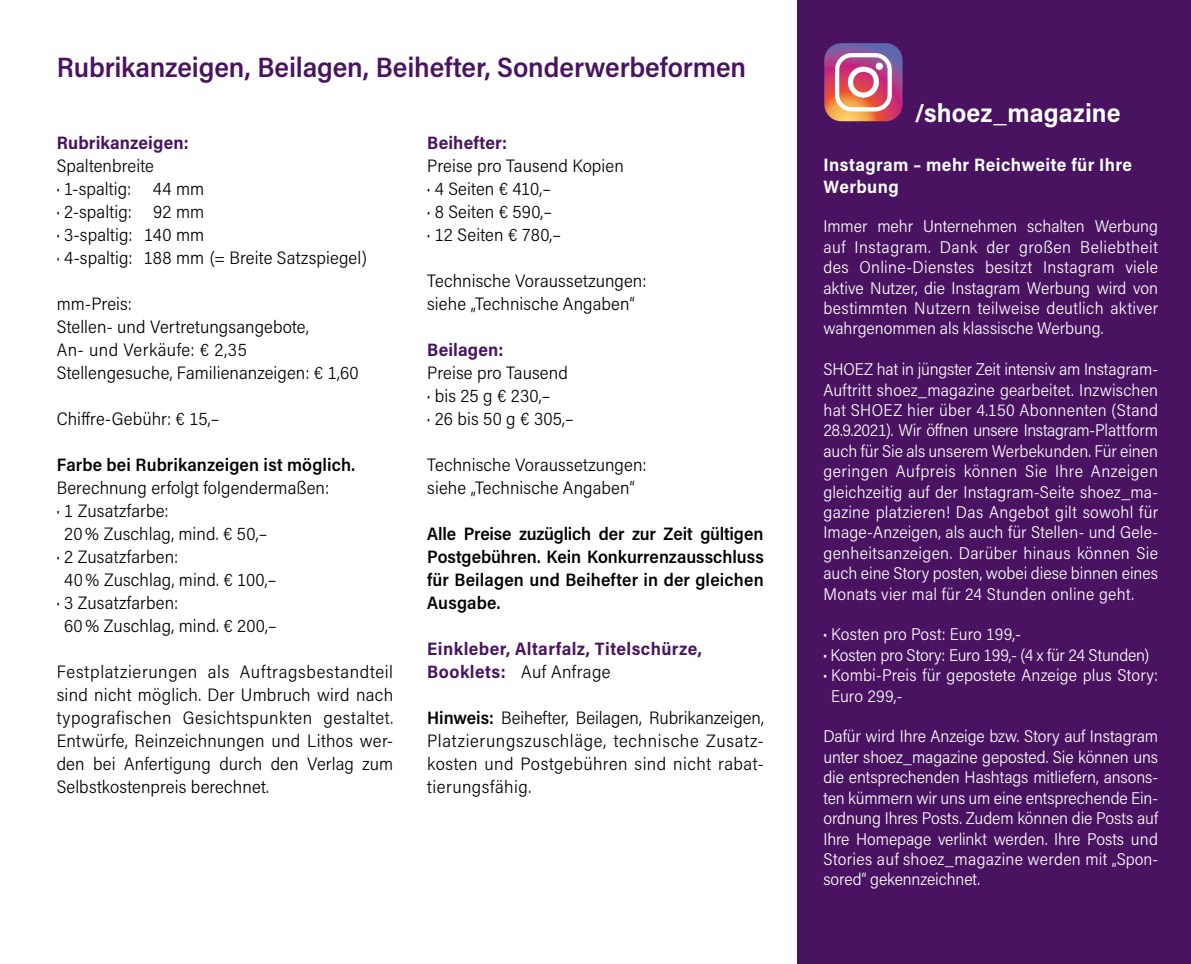
<style>
.page{position:relative;width:1191px;height:964px;background:#fff}
.page>*{position:absolute;margin:0;border:0;box-sizing:border-box;transform-origin:0 0}
.t1{font:600 28px "Acumin Pro Semi Cond";letter-spacing:-.005em;color:#491362}
.t2{font:700 26px "Acumin Pro Semi Cond";letter-spacing:.005em;color:#fff}
.t3{font:300 18px/23px "Acumin Pro Semi Cond";letter-spacing:.005em;color:#000}
.t4{font:600 18px/23px "Acumin Pro Semi Cond";letter-spacing:.01em;color:#000;text-align:justify}
.t5{font:700 18px/23px "Acumin Pro Semi Cond";letter-spacing:.02em;color:#491362}
.t6{font:700 18px/21.6px "Acumin Pro Semi Cond";letter-spacing:.025em;color:#fff}
.t7{font:300 17px/20.4px "Acumin Pro Semi Cond";letter-spacing:.005em;color:#fff;text-align:justify}
.t8{font:300 17px "Acumin Pro Semi Cond";letter-spacing:-.015em;color:#fff}
.s1{font-weight:400}
.s2{font-weight:300;color:#000}
.s3{font-weight:600}
.s4{font-weight:700}
</style>
<div class="page">
<div style="left:797px;top:0;width:394px;height:964px;background:#491362"></div>
<svg style="left:824px;top:43px;width:78px;height:78px;background:#ba5975"></svg>
<div style="left:835px;top:53px;width:57px;height:58px;border:4px solid #fff;border-radius:15px"></div>
<div style="left:848px;top:66px;width:31px;height:32px;border:5px solid #fff;border-radius:50%"></div>
<div style="left:875px;top:63px;width:8px;height:7px;background:#fff;border-radius:50%"></div>
<h1 class="t1" style="left:57px;top:48px;width:691px">Rubrikanzeigen, Beilagen, Beihefter, Sonderwerbeformen</h1>
<p class="t5" style="left:57px;top:130px;width:133px">Rubrikanzeigen:</p>
<p class="t3" style="left:57px;top:153px;width:312px">Spaltenbreite<br><span class="s1">·</span> 1-spaltig: 44 mm<br><span class="s1">·</span> 2-spaltig: 92 mm<br><span class="s1">·</span> 3-spaltig: 140 mm<br><span class="s1">·</span> 4-spaltig: 188 mm (= Breite Satzspiegel)</p>
<p class="t3" style="left:57px;top:291px;width:303px">mm-Preis:<br>Stellen- und Vertretungsangebote,<br>An- und Verkäufe: € 2,35<br>Stellengesuche, Familienanzeigen: € 1,60</p>
<p class="t3" style="left:57px;top:406px;width:164px">Chiffre-Gebühr: € 15,–</p>
<p class="t4" style="left:57px;top:452px;width:300px">Farbe bei Rubrikanzeigen ist möglich.</p>
<p class="t3" style="left:57px;top:475px;width:274px">Berechnung erfolgt folgendermaßen:</p>
<p class="t3" style="left:57px;top:498px;width:113px"><span class="s1">·</span> 1 Zusatzfarbe:</p>
<p class="t3" style="left:64px;top:521px;width:205px">20% Zuschlag, mind. € 50,–</p>
<p class="t3" style="left:57px;top:544px;width:123px"><span class="s1">·</span> 2 Zusatzfarben:</p>
<p class="t3" style="left:64px;top:567px;width:214px">40% Zuschlag, mind. € 100,–</p>
<p class="t3" style="left:57px;top:590px;width:123px"><span class="s1">·</span> 3 Zusatzfarben:</p>
<p class="t3" style="left:64px;top:613px;width:214px">60% Zuschlag, mind. € 200,–</p>
<p class="t3" style="left:57px;top:659px;width:338px;text-align:justify">Festplatzierungen als Auftragsbestandteil sind nicht möglich. Der Umbruch wird nach typografischen Gesichtspunkten gestaltet.<br>Entwürfe, Reinzeichnungen und Lithos wer&shy;den bei Anfertigung durch den Verlag zum Selbstkostenpreis berechnet.</p>
<p class="t5" style="left:427px;top:130px;width:81px">Beihefter:</p>
<p class="t3" style="left:427px;top:153px;width:198px">Preise pro Tausend Kopien <span class="s1">·</span> 4 Seiten € 410,–<br><span class="s1">·</span> 8 Seiten € 590,–<br><span class="s1">·</span> 12 Seiten € 780,–</p>
<p class="t3" style="left:427px;top:268px;width:221px">Technische Voraussetzungen: siehe „Technische Angaben“</p>
<p class="t5" style="left:427px;top:337px;width:78px">Beilagen:</p>
<p class="t3" style="left:427px;top:360px;width:148px">Preise pro Tausend <span class="s1">·</span> bis 25 g € 230,–<br><span class="s1">·</span> 26 bis 50 g € 305,–</p>
<p class="t3" style="left:427px;top:452px;width:221px">Technische Voraussetzungen: siehe „Technische Angaben“</p>
<p class="t4" style="left:427px;top:521px;width:338px">Alle Preise zuzüglich der zur Zeit gültigen Postgebühren. Kein Konkurrenzausschluss für Beilagen und Beihefter in der gleichen Ausgabe.</p>
<p class="t5" style="left:427px;top:636px;width:276px">Einkleber, Altarfalz, Titelschürze,<br>Booklets: <span class="s2">Auf Anfrage</span></p>
<p class="t3" style="left:427px;top:705px;width:338px;text-align:justify"><span class="s3">Hinweis:</span> Beihefter, Beilagen, Rubrikanzeigen, Platzierungszuschläge, technische Zusatz&shy;kosten und Postgebühren sind nicht rabat&shy;tierungsfähig.</p>
<h2 class="t2" style="left:914px;top:95px;width:208px">/shoez_magazine</h2>
<p class="t6" style="left:823px;top:153px;width:310px">Instagram – mehr Reichweite für Ihre<br>Werbung</p>
<p class="t7" style="left:823px;top:216px;width:336px">Immer mehr Unternehmen schalten Werbung auf Instagram. Dank der großen Beliebtheit des Online-Dienstes besitzt Instagram viele aktive Nutzer, die Instagram Werbung wird von bestimmten Nutzern teilweise deutlich aktiver wahrgenommen als klassische Werbung.</p>
<p class="t7" style="left:823px;top:358px;width:336px">SHOEZ hat in jüngster Zeit intensiv am Instagram-Auftritt shoez_magazine gearbeitet. Inzwischen hat SHOEZ hier über 4.150 Abonnenten (Stand 28.9.2021). Wir öffnen unsere Instagram-Plattform auch für Sie als unserem Werbekunden. Für einen geringen Aufpreis können Sie Ihre Anzeigen gleichzeitig auf der Instagram-Seite shoez_ma&shy;gazine platzieren! Das Angebot gilt sowohl für Image-Anzeigen, als auch für Stellen- und Gele&shy;genheitsanzeigen. Darüber hinaus können Sie auch eine Story posten, wobei diese binnen eines Monats vier mal für 24 Stunden online geht.</p>
<p class="t7" style="left:823px;top:624px;width:199px"><span class="s4">·</span> Kosten pro Post: Euro 199,-</p>
<p class="t8" style="left:823px;top:643px;width:327px"><span class="s4">·</span> Kosten pro Story: Euro 199,- (4 x für 24 Stunden)</p>
<p class="t7" style="left:823px;top:664px;width:336px"><span class="s4">·</span> Kombi-Preis für gepostete Anzeige plus Story:</p>
<p class="t7" style="left:831px;top:685px;width:73px">Euro 299,-</p>
<p class="t7" style="left:823px;top:726px;width:336px">Dafür wird Ihre Anzeige bzw. Story auf Instagram unter shoez_magazine geposted. Sie können uns die entsprechenden Hashtags mitliefern, ansons&shy;ten kümmern wir uns um eine entsprechende Ein&shy;ordnung Ihres Posts. Zudem können die Posts auf Ihre Homepage verlinkt werden. Ihre Posts und Stories auf shoez_magazine werden mit „Spon&shy;sored“ gekennzeichnet.</p>
</div>
